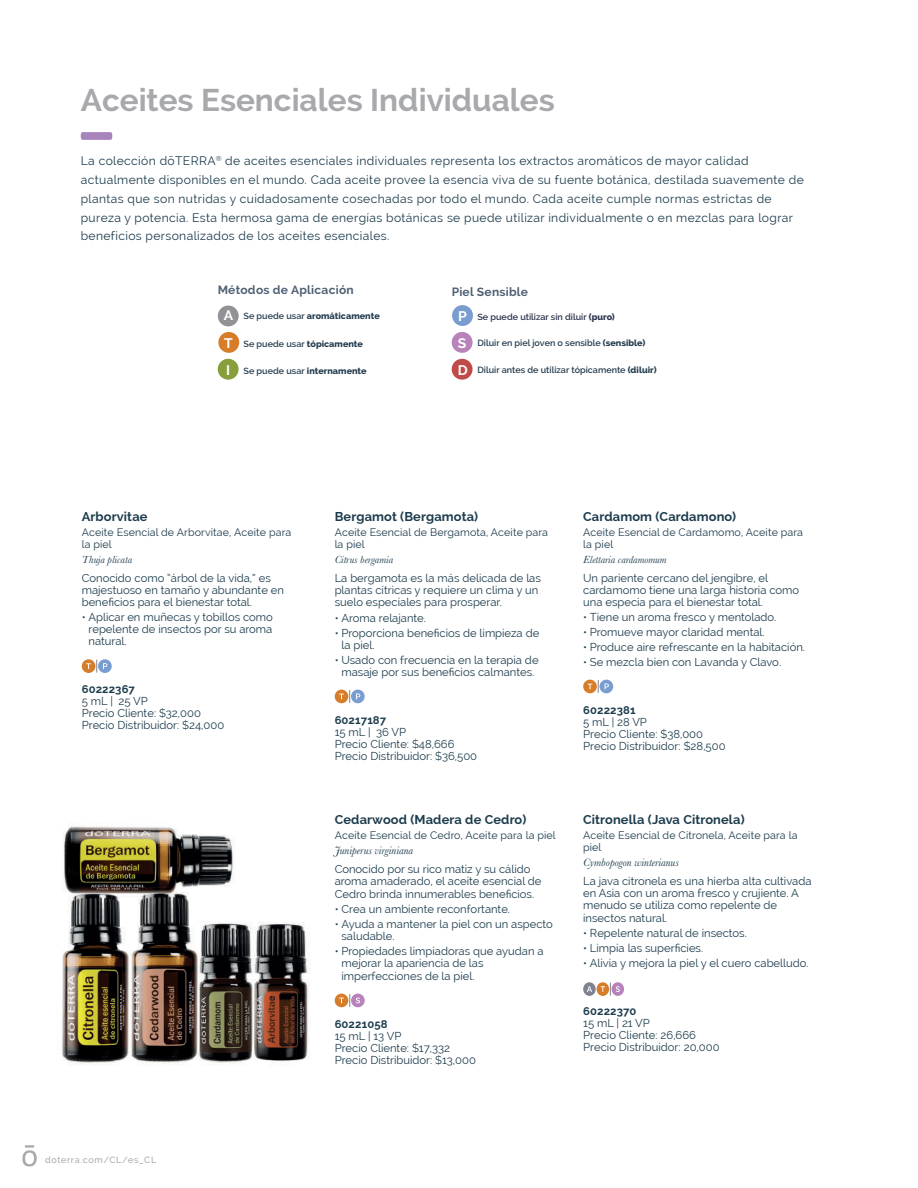
<style>
.page{position:relative;width:918px;height:1188px;background:#fff}
.page>*{position:absolute;margin:0;border:0;box-sizing:border-box;transform-origin:0 0}
.t1{font:700 31.5px "Raleway";color:#a8a9ad}
.t2{font:700 12.9px "Raleway";letter-spacing:.01em;color:#1d3c4d}
.t3{font:12.15px/18.8px "Raleway";letter-spacing:.03em;color:#1d3c4d}
.t4{font:700 12px "Raleway";letter-spacing:.02em;color:#506174}
.t5{font:11.25px/12px "Raleway";color:#1d3c4d}
.t6{font:italic 11.25px "Baskerville";color:#1d3c4d}
.t7{font:700 11.25px "Raleway";letter-spacing:.01em;color:#1d3c4d}
.t8{font:10.65px/12px "Raleway";letter-spacing:.01em;color:#1d3c4d}
.t9{font:italic 10.65px "Baskerville";color:#1d3c4d}
.t10{font:600 9px "Raleway";color:#243c4e}
.t11{font:800 9px "Raleway";color:#243c4e}
.t12{font:600 9px "Raleway";color:#2a324b}
.t13{font:500 9px "Raleway";letter-spacing:.07em;color:#a8a9ad}
.s1{font-weight:700;font-size:13.95px;color:#fff}
.s2{font-weight:600}
.s3{font-weight:800}
</style>
<div class="page">
<svg style="left:22px;top:1145px;width:15px;height:21px"></svg>
<svg style="left:81px;top:132px;width:31px;height:8px"></svg>
<div style="left:218px;top:306px;width:21px;height:20px;background:#919295;border-radius:50%"></div>
<div style="left:452px;top:305px;width:21px;height:21px;background:#799cd1;border-radius:50%"></div>
<div style="left:218px;top:332px;width:21px;height:21px;background:#d77c29;border-radius:50%"></div>
<div style="left:452px;top:332px;width:21px;height:21px;background:#b783ba;border-radius:50%"></div>
<div style="left:218px;top:359px;width:21px;height:21px;background:#879e3b;border-radius:50%"></div>
<div style="left:452px;top:359px;width:21px;height:21px;background:#bf4a47;border-radius:50%"></div>
<div style="left:335px;top:994px;width:13px;height:13px;background:#d77c29;border-radius:50%"></div>
<div style="left:351px;top:994px;width:14px;height:13px;background:#b783ba;border-radius:50%"></div>
<svg style="left:356px;top:998px;width:4px;height:5px"></svg>
<svg style="left:339px;top:994px;width:11px;height:13px"></svg>
<svg style="left:600px;top:680px;width:13px;height:13px"></svg>
<svg style="left:605px;top:684px;width:4px;height:5px"></svg>
<svg style="left:598px;top:680px;width:1px;height:13px"></svg>
<div style="left:583px;top:680px;width:14px;height:13px;background:#d77c29;border-radius:50%"></div>
<svg style="left:588px;top:684px;width:4px;height:5px"></svg>
<div style="left:98px;top:659px;width:14px;height:14px;background:#799cd1;border-radius:50%"></div>
<svg style="left:103px;top:663px;width:4px;height:6px"></svg>
<div style="left:82px;top:659px;width:13px;height:14px;background:#d77c29;border-radius:50%"></div>
<svg style="left:86px;top:660px;width:11px;height:13px"></svg>
<div style="left:351px;top:690px;width:14px;height:13px;background:#799cd1;border-radius:50%"></div>
<svg style="left:356px;top:693px;width:4px;height:6px"></svg>
<div style="left:335px;top:690px;width:13px;height:13px;background:#d77c29;border-radius:50%"></div>
<svg style="left:339px;top:690px;width:11px;height:13px"></svg>
<div style="left:583px;top:982px;width:13px;height:14px;background:#7e838f;border-radius:50%"></div>
<svg style="left:587px;top:986px;width:5px;height:6px"></svg>
<div style="left:597px;top:982px;width:12px;height:14px;background:#d77c29;border-radius:50%"></div>
<div style="left:612px;top:982px;width:12px;height:14px;background:#b783ba;border-radius:50%"></div>
<svg style="left:601px;top:983px;width:19px;height:13px"></svg>
<img style="left:62px;top:826px;width:248px;height:240px">
<h1 class="t1" style="left:81px;top:82px;width:476px">Aceites Esenciales Individuales</h1>
<p class="t3" style="left:81px;top:152px;width:725px">La colección dōTERRA<sup>®</sup> de aceites esenciales individuales representa los extractos aromáticos de mayor calidad actualmente disponibles en el mundo. Cada aceite provee la esencia viva de su fuente botánica, destilada suavemente de plantas que son nutridas y cuidadosamente cosechadas por todo el mundo. Cada aceite cumple normas estrictas de pureza y potencia. Esta hermosa gama de energías botánicas se puede utilizar individualmente o en mezclas para lograr beneficios personalizados de los aceites esenciales.</p>
<p class="t4" style="left:218px;top:283px;width:138px">Métodos de Aplicación</p>
<p class="t4" style="left:452px;top:285px;width:78px">Piel Sensible</p>
<p class="t11" style="left:224px;top:311px;width:158px"><span class="s1">A</span> <span class="s2">Se puede usar</span> aromáticamente</p>
<p class="t12" style="left:458px;top:312px;width:158px"><span class="s1">P</span> Se puede utilizar sin diluir <span class="s3">(puro)</span></p>
<p class="t10" style="left:224px;top:339px;width:140px"><span class="s1">T</span> Se puede usar <span class="s3">tópicamente</span></p>
<p class="t10" style="left:458px;top:338px;width:189px"><span class="s1">S</span> Diluir en piel joven o sensible <span class="s3">(sensible)</span></p>
<p class="t11" style="left:226px;top:366px;width:142px"><span class="s1">I</span> <span class="s2">Se puede usar</span> internamente</p>
<p class="t10" style="left:458px;top:365px;width:200px"><span class="s1">D</span> Diluir antes de utilizar tópicamente <span class="s3">(diluir)</span></p>
<p class="t2" style="left:82px;top:509px;width:67px">Arborvitae</p>
<p class="t8" style="left:82px;top:526px;width:211px">Aceite Esencial de Arborvitae, Aceite para la piel</p>
<p class="t9" style="left:82px;top:552px;width:52px">Thuja plicata</p>
<p class="t5" style="left:82px;top:572px;width:204px">Conocido como “árbol de la vida,” es majestuoso en tamaño y abundante en beneficios para el bienestar total.</p>
<p class="t5" style="left:89px;top:611px;width:186px;text-align:justify;text-indent:-7px">• Aplicar en muñecas y tobillos como repelente de insectos por su aroma natural.</p>
<p class="t7" style="left:82px;top:683px;width:55px">60222367</p>
<p class="t5" style="left:82px;top:695px;width:144px">5 mL | 25 VP<br>Precio Cliente: $32,000<br>Precio Distribuidor: $24,000</p>
<p class="t13" style="left:45px;top:1155px;width:113px">doterra.com/CL/es_CL</p>
<p class="t2" style="left:335px;top:509px;width:145px">Bergamot (Bergamota)</p>
<p class="t8" style="left:335px;top:526px;width:215px">Aceite Esencial de Bergamota, Aceite para la piel</p>
<p class="t9" style="left:335px;top:552px;width:60px">Citrus bergamia</p>
<p class="t5" style="left:335px;top:571px;width:208px">La bergamota es la más delicada de las plantas cítricas y requiere un clima y un suelo especiales para prosperar.</p>
<p class="t5" style="left:335px;top:612px;width:93px">• Aroma relajante.</p>
<p class="t5" style="left:341px;top:627px;width:199px;text-indent:-7px">• Proporciona beneficios de limpieza de la piel.</p>
<p class="t5" style="left:335px;top:654px;width:205px;text-align:center">• Usado con frecuencia en la terapia de masaje por sus beneficios calmantes.</p>
<p class="t7" style="left:335px;top:713px;width:53px">60217187</p>
<p class="t5" style="left:335px;top:726px;width:144px">15 mL | 36 VP<br>Precio Cliente: $48,666<br>Precio Distribuidor: $36,500</p>
<p class="t2" style="left:335px;top:812px;width:193px">Cedarwood (Madera de Cedro)</p>
<p class="t8" style="left:335px;top:830px;width:223px">Aceite Esencial de Cedro, Aceite para la piel</p>
<p class="t6" style="left:335px;top:843px;width:80px">Juniperus virginiana</p>
<p class="t5" style="left:335px;top:863px;width:208px">Conocido por su rico matiz y su cálido aroma amaderado, el aceite esencial de<br>Cedro brinda innumerables beneficios.</p>
<p class="t5" style="left:335px;top:903px;width:177px">• Crea un ambiente reconfortante.</p>
<p class="t5" style="left:341px;top:918px;width:213px;text-indent:-7px">• Ayuda a mantener la piel con un aspecto saludable.</p>
<p class="t5" style="left:341px;top:945px;width:204px;text-indent:-7px">• Propiedades limpiadoras que ayudan a mejorar la apariencia de las imperfecciones de la piel.</p>
<p class="t7" style="left:335px;top:1018px;width:54px">60221058</p>
<p class="t5" style="left:335px;top:1030px;width:143px">15 mL | 13 VP<br>Precio Cliente: $17,332<br>Precio Distribuidor: $13,000</p>
<p class="t2" style="left:583px;top:509px;width:155px">Cardamom (Cardamono)</p>
<p class="t8" style="left:583px;top:526px;width:221px">Aceite Esencial de Cardamomo, Aceite para la piel</p>
<p class="t9" style="left:583px;top:552px;width:85px">Elettaria cardamomum</p>
<p class="t5" style="left:583px;top:572px;width:218px">Un pariente cercano del jengibre, el cardamomo tiene una larga historia como una especia para el bienestar total.</p>
<p class="t5" style="left:583px;top:611px;width:195px">• Tiene un aroma fresco y mentolado.</p>
<p class="t5" style="left:583px;top:626px;width:183px">• Promueve mayor claridad mental.</p>
<p class="t5" style="left:583px;top:641px;width:223px">• Produce aire refrescante en la habitación.</p>
<p class="t5" style="left:583px;top:656px;width:199px">• Se mezcla bien con Lavanda y Clavo.</p>
<p class="t7" style="left:583px;top:704px;width:54px">60222381</p>
<p class="t5" style="left:583px;top:716px;width:144px">5 mL | 28 VP<br>Precio Cliente: $38,000<br>Precio Distribuidor: $28,500</p>
<p class="t2" style="left:583px;top:812px;width:163px">Citronella (Java Citronela)</p>
<p class="t8" style="left:583px;top:830px;width:216px">Aceite Esencial de Citronela, Aceite para la piel</p>
<p class="t6" style="left:583px;top:855px;width:97px">Cymbopogon winterianus</p>
<p class="t5" style="left:583px;top:875px;width:230px">La java citronela es una hierba alta cultivada en Asia con un aroma fresco y crujiente. A menudo se utiliza como repelente de insectos natural.</p>
<p class="t5" style="left:583px;top:927px;width:165px">• Repelente natural de insectos.</p>
<p class="t5" style="left:583px;top:942px;width:122px">• Limpia las superficies.</p>
<p class="t5" style="left:583px;top:957px;width:227px">• Alivia y mejora la piel y el cuero cabelludo.</p>
<p class="t7" style="left:583px;top:1005px;width:55px">60222370</p>
<p class="t5" style="left:583px;top:1017px;width:138px">15 mL | 21 VP<br>Precio Cliente: 26,666<br>Precio Distribuidor: 20,000</p>
</div>
